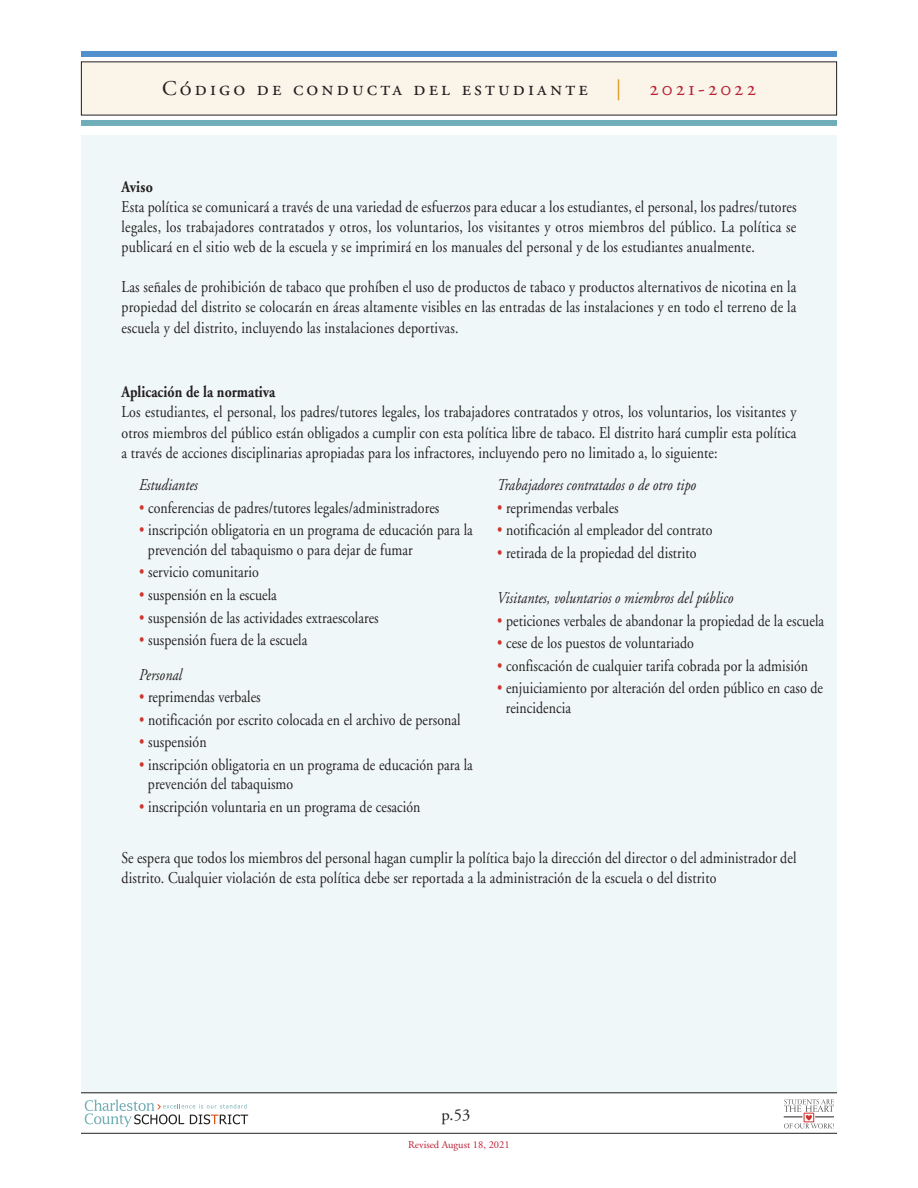
<style>
.page{position:relative;width:918px;height:1188px;background:#fff}
.page>*{position:absolute;margin:0;border:0;box-sizing:border-box;transform-origin:0 0}
.t1{font:21px "Adobe Garamond Regular SC";letter-spacing:.15em;color:#231f20}
.t2{font:21px "Adobe Garamond Regular SC";letter-spacing:.15em;color:#ba1f33}
.t3{font:21px "Adobe Garamond Regular SC";color:#df9717}
.t4{font:16.5px/20.1px "Adobe Garamond";letter-spacing:.005em;color:#231f20;scale:.84 1}
.t5{font:italic 16.5px "Adobe Garamond";letter-spacing:.005em;color:#231f20;scale:.84 1}
.t6{font:700 16.5px "Adobe Garamond";letter-spacing:.005em;color:#231f20;scale:.84 1}
.t7{font:16.5px "Adobe Garamond";letter-spacing:.005em;color:#231f20}
.t8{font:10.5px "Adobe Garamond";color:#ba1f33}
.s1{color:#cf342e}
.s2{font-style:italic}
</style>
<div class="page">
<div style="left:81px;top:135px;width:756px;height:958px;background:#f0f7f8"></div>
<svg style="left:85px;top:1100px;width:163px;height:27px"></svg>
<hr style="left:81px;top:1092px;width:756px;height:1px;background:#231f20">
<hr style="left:81px;top:1133px;width:756px;height:1px;background:#231f20">
<svg style="left:784px;top:1099px;width:50px;height:29px"></svg>
<div style="left:804px;top:1113px;width:10px;height:9px;border:1px solid #cf342e"></div>
<div style="left:82px;top:62px;width:754px;height:53px;background:#fbf4e9"></div>
<div style="left:81px;top:120px;width:756px;height:6px;background:#6faeb8"></div>
<div style="left:81px;top:51px;width:756px;height:6px;background:#5090cc"></div>
<p class="t1" style="left:162px;top:76px;width:427px">Código de conducta del estudiante</p>
<p class="t3" style="left:616px;top:76px;width:7px">|</p>
<p class="t2" style="left:649px;top:76px;width:108px">2021-2022</p>
<p class="t6" style="left:122px;top:180px;width:39px">Aviso</p>
<p class="t4" style="left:122px;top:198px;width:805px;text-align:justify">Esta política se comunicará a través de una variedad de esfuerzos para educar a los estudiantes, el personal, los padres/tutores legales, los trabajadores contratados y otros, los voluntarios, los visitantes y otros miembros del público. La política se publicará en el sitio web de la escuela y se imprimirá en los manuales del personal y de los estudiantes anualmente.</p>
<p class="t4" style="left:122px;top:279px;width:805px;text-align:justify">Las señales de prohibición de tabaco que prohíben el uso de productos de tabaco y productos alternativos de nicotina en la propiedad del distrito se colocarán en áreas altamente visibles en las entradas de las instalaciones y en todo el terreno de la escuela y del distrito, incluyendo las instalaciones deportivas.</p>
<p class="t6" style="left:122px;top:386px;width:185px">Aplicación de la normativa</p>
<p class="t4" style="left:122px;top:404px;width:805px;text-align:justify">Los estudiantes, el personal, los padres/tutores legales, los trabajadores contratados y otros, los voluntarios, los visitantes y otros miembros del público están obligados a cumplir con esta política libre de tabaco. El distrito hará cumplir esta política a través de acciones disciplinarias apropiadas para los infractores, incluyendo pero no limitado a, lo siguiente:</p>
<p class="t5" style="left:139px;top:479px;width:71px">Estudiantes</p>
<p class="t4" style="left:139px;top:499px;width:359px"><span class="s1">•</span> conferencias de padres/tutores legales/administradores</p>
<p class="t4" style="left:148px;top:522px;width:388px;line-height:19.5px;text-indent:-9px"><span class="s1">•</span> inscripción obligatoria en un programa de educación para la prevención del tabaquismo o para dejar de fumar</p>
<p class="t4" style="left:139px;top:564px;width:144px"><span class="s1">•</span> servicio comunitario</p>
<p class="t4" style="left:139px;top:586px;width:166px"><span class="s1">•</span> suspensión en la escuela</p>
<p class="t4" style="left:139px;top:609px;width:287px"><span class="s1">•</span> suspensión de las actividades extraescolares</p>
<p class="t4" style="left:139px;top:624px;width:202px;line-height:34.5px"><span class="s1">•</span> suspensión fuera de la escuela<br><span class="s2">Personal</span></p>
<p class="t4" style="left:139px;top:688px;width:146px"><span class="s1">•</span> reprimendas verbales</p>
<p class="t4" style="left:139px;top:711px;width:384px"><span class="s1">•</span> notificación por escrito colocada en el archivo de personal</p>
<p class="t4" style="left:139px;top:733px;width:82px"><span class="s1">•</span> suspensión</p>
<p class="t4" style="left:148px;top:756px;width:388px;line-height:19.5px;text-indent:-9px"><span class="s1">•</span> inscripción obligatoria en un programa de educación para la prevención del tabaquismo</p>
<p class="t4" style="left:139px;top:798px;width:337px"><span class="s1">•</span> inscripción voluntaria en un programa de cesación</p>
<p class="t5" style="left:497px;top:479px;width:239px">Trabajadores contratados o de otro tipo</p>
<p class="t4" style="left:497px;top:499px;width:146px"><span class="s1">•</span> reprimendas verbales</p>
<p class="t4" style="left:497px;top:522px;width:258px"><span class="s1">•</span> notificación al empleador del contrato</p>
<p class="t4" style="left:497px;top:544px;width:239px"><span class="s1">•</span> retirada de la propiedad del distrito</p>
<p class="t5" style="left:497px;top:591px;width:283px">Visitantes, voluntarios o miembros del público</p>
<p class="t4" style="left:497px;top:612px;width:391px"><span class="s1">•</span> peticiones verbales de abandonar la propiedad de la escuela</p>
<p class="t4" style="left:497px;top:634px;width:236px"><span class="s1">•</span> cese de los puestos de voluntariado</p>
<p class="t4" style="left:497px;top:657px;width:372px"><span class="s1">•</span> confiscación de cualquier tarifa cobrada por la admisión</p>
<p class="t4" style="left:506px;top:680px;width:379px;line-height:19.5px;text-indent:-9px"><span class="s1">•</span> enjuiciamiento por alteración del orden público en caso de reincidencia</p>
<p class="t4" style="left:122px;top:850px;width:805px">Se espera que todos los miembros del personal hagan cumplir la política bajo la dirección del director o del administrador del distrito. Cualquier violación de esta política debe ser reportada a la administración de la escuela o del distrito</p>
<p class="t7" style="left:442px;top:1108px;width:30px">p.53</p>
<p class="t8" style="left:408px;top:1140px;width:103px">Revised August 18, 2021</p>
</div>
